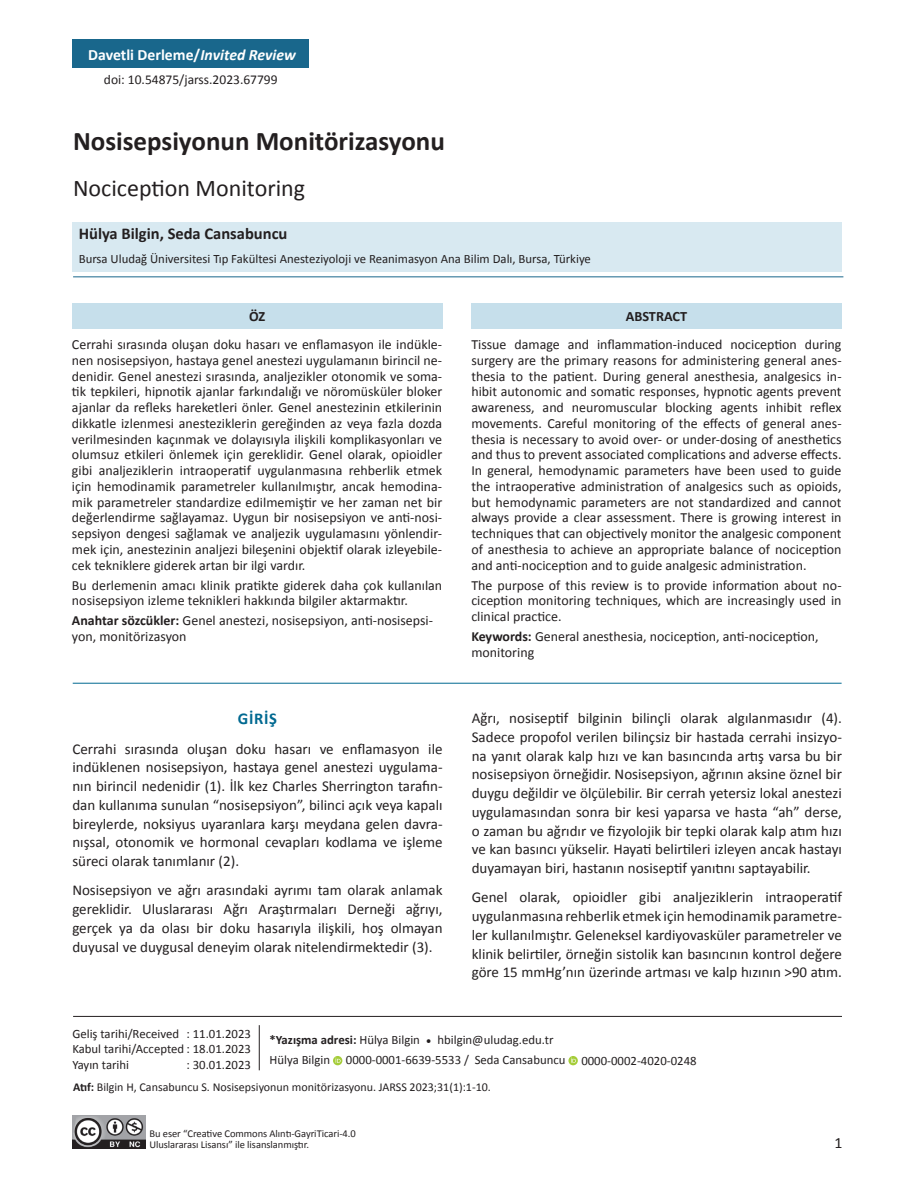
<style>
.page{position:relative;width:915px;height:1191px;background:#fff}
.page>*{position:absolute;margin:0;border:0;box-sizing:border-box;transform-origin:0 0}
.t1{font:700 27px "Calibri";color:#231f20}
.t2{font:24px "Calibri";color:#231f20}
.t3{font:700 16.5px "Calibri";color:#231f20}
.t4{font:700 16.5px "Calibri";letter-spacing:.04em;color:#006991}
.t5{font:700 15.75px "Calibri";color:#fff}
.t6{font:15.75px "Calibri";color:#231f20}
.t7{font:15px/18.8px "Calibri";color:#231f20;text-align:justify}
.t8{font:700 14.25px "Calibri";color:#231f20}
.t9{font:13.95px/15.8px "Calibri";color:#231f20;text-align:justify}
.t10{font:13.5px "Calibri";color:#231f20}
.t11{font:12.75px/15.3px "Calibri";color:#231f20}
.t12{font:12px "Calibri";color:#231f20}
.t13{font:10.5px/11.2px "Calibri";letter-spacing:-.005em;color:#231f20}
.s1{font-style:italic}
.s2{font-weight:700}
</style>
<div class="page">
<div style="left:72px;top:40px;width:237px;height:28px;background:#19678c"></div>
<img style="left:72px;top:1115px;width:73px;height:33px">
<hr style="left:73px;top:1016px;width:768px;height:1px;background:#231f20">
<svg style="left:333px;top:1056px;width:9px;height:9px"></svg>
<svg style="left:335px;top:1057px;width:5px;height:5px"></svg>
<svg style="left:568px;top:1056px;width:9px;height:9px"></svg>
<svg style="left:570px;top:1057px;width:6px;height:5px"></svg>
<div style="left:73px;top:303px;width:370px;height:25px;background:#c6dfeb"></div>
<div style="left:471px;top:303px;width:370px;height:25px;background:#c6dfeb"></div>
<hr style="left:73px;top:276px;width:770px;height:1px;background:#19678c">
<div style="left:72px;top:222px;width:769px;height:50px;background:#d8e9f1"></div>
<hr style="left:259px;top:1025px;width:1px;height:45px;background:#231f20">
<hr style="left:73px;top:683px;width:768px;height:1px;background:#006991">
<p class="t5" style="left:88px;top:44px;width:209px">Davetli Derleme/<span class="s1">Invited Review</span></p>
<p class="t10" style="left:104px;top:71px;width:175px">doi: 10.54875/jarss.2023.67799</p>
<h1 class="t1" style="left:73px;top:124px;width:373px">Nosisepsiyonun Monitörizasyonu</h1>
<h2 class="t2" style="left:73px;top:172px;width:233px">Nociception Monitoring</h2>
<p class="t3" style="left:79px;top:223px;width:210px">Hülya Bilgin, Seda Cansabuncu</p>
<p class="t11" style="left:79px;top:251px;width:513px">Bursa Uludağ Üniversitesi Tıp Fakültesi Anesteziyoloji ve Reanimasyon Ana Bilim Dalı, Bursa, Türkiye</p>
<p class="t8" style="left:249px;top:307px;width:18px">ÖZ</p>
<p class="t9" style="left:72px;top:336px;width:371px">Cerrahi sırasında oluşan doku hasarı ve enflamasyon ile indükle&shy;nen nosisepsiyon, hastaya genel anestezi uygulamanın birincil ne&shy;denidir. Genel anestezi sırasında, analjezikler otonomik ve soma&shy;tik tepkileri, hipnotik ajanlar farkındalığı ve nöromüsküler bloker ajanlar da refleks hareketleri önler. Genel anestezinin etkilerinin dikkatle izlenmesi anesteziklerin gereğinden az veya fazla dozda verilmesinden kaçınmak ve dolayısıyla ilişkili komplikasyonları ve olumsuz etkileri önlemek için gereklidir. Genel olarak, opioidler gibi analjeziklerin intraoperatif uygulanmasına rehberlik etmek için hemodinamik parametreler kullanılmıştır, ancak hemodina&shy;mik parametreler standardize edilmemiştir ve her zaman net bir değerlendirme sağlayamaz. Uygun bir nosisepsiyon ve anti-nosi&shy;sepsiyon dengesi sağlamak ve analjezik uygulamasını yönlendir&shy;mek için, anestezinin analjezi bileşenini objektif olarak izleyebile&shy;cek tekniklere giderek artan bir ilgi vardır.</p>
<p class="t9" style="left:72px;top:577px;width:371px">Bu derlemenin amacı klinik pratikte giderek daha çok kullanılan nosisepsiyon izleme teknikleri hakkında bilgiler aktarmaktır.</p>
<p class="t9" style="left:72px;top:613px;width:362px"><span class="s2">Anahtar sözcükler:</span> Genel anestezi, nosisepsiyon, anti-nosisepsi&shy;yon, monitörizasyon</p>
<p class="t4" style="left:238px;top:708px;width:40px">GIRIŞ</p>
<p class="t7" style="left:72px;top:739px;width:371px">Cerrahi sırasında oluşan doku hasarı ve enflamasyon ile indüklenen nosisepsiyon, hastaya genel anestezi uygulama&shy;nın birincil nedenidir (1). İlk kez Charles Sherrington tarafın&shy;dan kullanıma sunulan “nosisepsiyon”, bilinci açık veya kapalı bireylerde, noksiyus uyaranlara karşı meydana gelen davra&shy;nışsal, otonomik ve hormonal cevapları kodlama ve işleme süreci olarak tanımlanır (2).</p>
<p class="t7" style="left:72px;top:881px;width:371px">Nosisepsiyon ve ağrı arasındaki ayrımı tam olarak anlamak gereklidir. Uluslararası Ağrı Araştırmaları Derneği ağrıyı, gerçek ya da olası bir doku hasarıyla ilişkili, hoş olmayan duyusal ve duygusal deneyim olarak nitelendirmektedir (3).</p>
<p class="t8" style="left:625px;top:307px;width:63px">ABSTRACT</p>
<p class="t9" style="left:471px;top:336px;width:371px">Tissue damage and inflammation-induced nociception during surgery are the primary reasons for administering general anes&shy;thesia to the patient. During general anesthesia, analgesics in&shy;hibit autonomic and somatic responses, hypnotic agents prevent awareness, and neuromuscular blocking agents inhibit reflex movements. Careful monitoring of the effects of general anes&shy;thesia is necessary to avoid over- or under-dosing of anesthetics and thus to prevent associated complications and adverse effects.<br>In general, hemodynamic parameters have been used to guide the intraoperative administration of analgesics such as opioids, but hemodynamic parameters are not standardized and cannot always provide a clear assessment. There is growing interest in techniques that can objectively monitor the analgesic component of anesthesia to achieve an appropriate balance of nociception and anti-nociception and to guide analgesic administration.</p>
<p class="t9" style="left:471px;top:577px;width:371px">The purpose of this review is to provide information about no&shy;ciception monitoring techniques, which are increasingly used in clinical practice.</p>
<p class="t9" style="left:471px;top:628px;width:349px"><span class="s2">Keywords:</span> General anesthesia, nociception, anti-nociception, monitoring</p>
<p class="t7" style="left:471px;top:708px;width:371px">Ağrı, nosiseptif bilginin bilinçli olarak algılanmasıdır (4).<br>Sadece propofol verilen bilinçsiz bir hastada cerrahi insizyo&shy;na yanıt olarak kalp hızı ve kan basıncında artış varsa bu bir nosisepsiyon örneğidir. Nosisepsiyon, ağrının aksine öznel bir duygu değildir ve ölçülebilir. Bir cerrah yetersiz lokal anestezi uygulamasından sonra bir kesi yaparsa ve hasta “ah” derse, o zaman bu ağrıdır ve fizyolojik bir tepki olarak kalp atım hızı ve kan basıncı yükselir. Hayati belirtileri izleyen ancak hastayı duyamayan biri, hastanın nosiseptif yanıtını saptayabilir.</p>
<p class="t7" style="left:471px;top:888px;width:371px">Genel olarak, opioidler gibi analjeziklerin intraoperatif uygulanmasına rehberlik etmek için hemodinamik parametre&shy;ler kullanılmıştır. Geleneksel kardiyovasküler parametreler ve klinik belirtiler, örneğin sistolik kan basıncının kontrol değere göre 15 mmHg’nın üzerinde artması ve kalp hızının &gt;90 atım.</p>
<p class="t11" style="left:72px;top:1026px;width:180px;text-align:justify">Geliş tarihi/Received : 11.01.2023<br>Kabul tarihi/Accepted : 18.01.2023<br>Yayın tarihi</p>
<p class="t11" style="left:269px;top:1030px;width:428px;line-height:19.5px"><span class="s2">*Yazışma adresi:</span> Hülya Bilgin • hbilgin@uludag.edu.tr<br>Hülya Bilgin 0000-0001-6639-5533 / Seda Cansabuncu 0000-0002-4020-0248</p>
<p class="t11" style="left:186px;top:1056px;width:66px">: 30.01.2023</p>
<p class="t12" style="left:73px;top:1079px;width:419px"><span class="s2">Atıf:</span> Bilgin H, Cansabuncu S. Nosisepsiyonun monitörizasyonu. JARSS 2023;31(1):1-10.</p>
<p class="t13" style="left:149px;top:1128px;width:208px">Bu eser “Creative Commons Alıntı-GayriTicari-4.0<br>Uluslararası Lisansı” ile lisanslanmıştır.</p>
<p class="t6" style="left:834px;top:1133px;width:9px">1</p>
</div>
